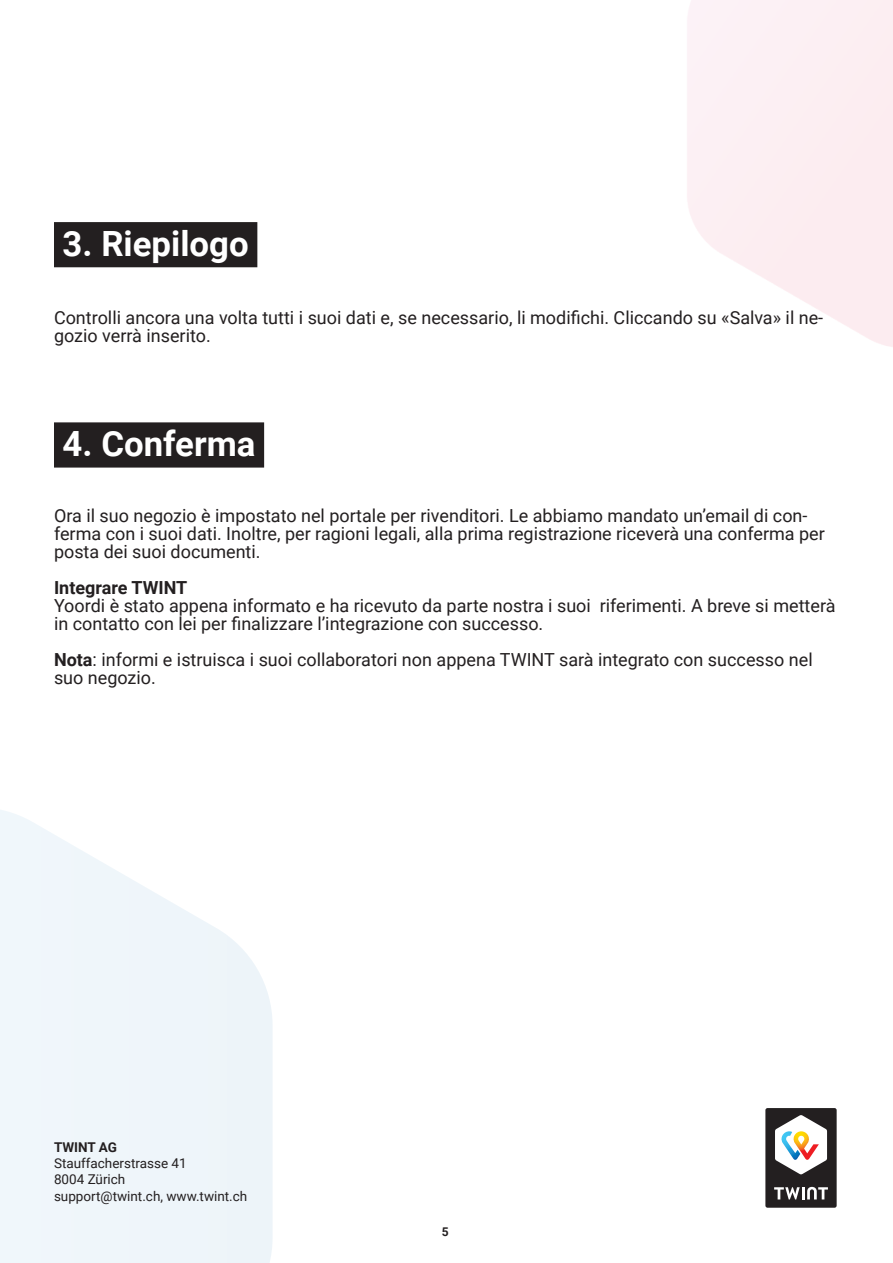
<style>
.page{position:relative;width:893px;height:1263px;background:#fff}
.page>*{position:absolute;margin:0;border:0;box-sizing:border-box;transform-origin:0 0}
.Block_Pos{font:700 34.8px "Roboto";color:#fff}
.Lead{font:18px/18px "Roboto";color:#231f20}
.Lead-2{font:700 18px "Roboto";color:#231f20}
.t1{font:13.5px/16.2px "Roboto";color:#231f20}
.t2{font:700 13.5px "Roboto";color:#231f20}
.t3{font:700 12px "Roboto";color:#231f20}
.s1{font-weight:700}
</style>
<div class="page">
<div style="left:765px;top:1108px;width:72px;height:100px;background:#231f20;border-radius:2px"></div>
<svg style="left:774px;top:1187px;width:54px;height:12px"></svg>
<svg style="left:775px;top:1115px;width:52px;height:59px"></svg>
<svg style="left:0;top:810px;width:273px;height:453px"></svg>
<div style="left:54px;top:222px;width:203px;height:45px;background:#231f20"></div>
<div style="left:54px;top:422px;width:210px;height:46px;background:#231f20"></div>
<p class="Block_Pos" style="left:63px;top:219px;width:188px">3. Riepilogo</p>
<p class="Lead" style="left:54px;top:308px;width:771px">Controlli ancora una volta tutti i suoi dati e, se necessario, li modifichi. Cliccando su «Salva» il ne&shy;gozio verrà inserito.</p>
<p class="Block_Pos" style="left:63px;top:419px;width:194px">4. Conferma</p>
<p class="Lead" style="left:54px;top:506px;width:772px">Ora il suo negozio è impostato nel portale per rivenditori. Le abbiamo mandato un’email di con&shy;ferma con i suoi dati. Inoltre, per ragioni legali, alla prima registrazione riceverà una conferma per posta dei suoi documenti.</p>
<p class="Lead-2" style="left:54px;top:575px;width:135px">Integrare TWINT</p>
<p class="Lead" style="left:54px;top:596px;width:783px">Yoordi è stato appena informato e ha ricevuto da parte nostra i suoi riferimenti. A breve si metterà in contatto con lei per finalizzare l’integrazione con successo.</p>
<p class="Lead" style="left:54px;top:650px;width:760px"><span class="s1">Nota</span>: informi e istruisca i suoi collaboratori non appena TWINT sarà integrato con successo nel suo negozio.</p>
<p class="t2" style="left:54px;top:1138px;width:64px">TWINT AG</p>
<p class="t1" style="left:54px;top:1155px;width:195px">Stauffacherstrasse 41<br>8004 Zürich<br>support@twint.ch, www.twint.ch</p>
<p class="t3" style="left:442px;top:1223px;width:8px">5</p>
</div>
